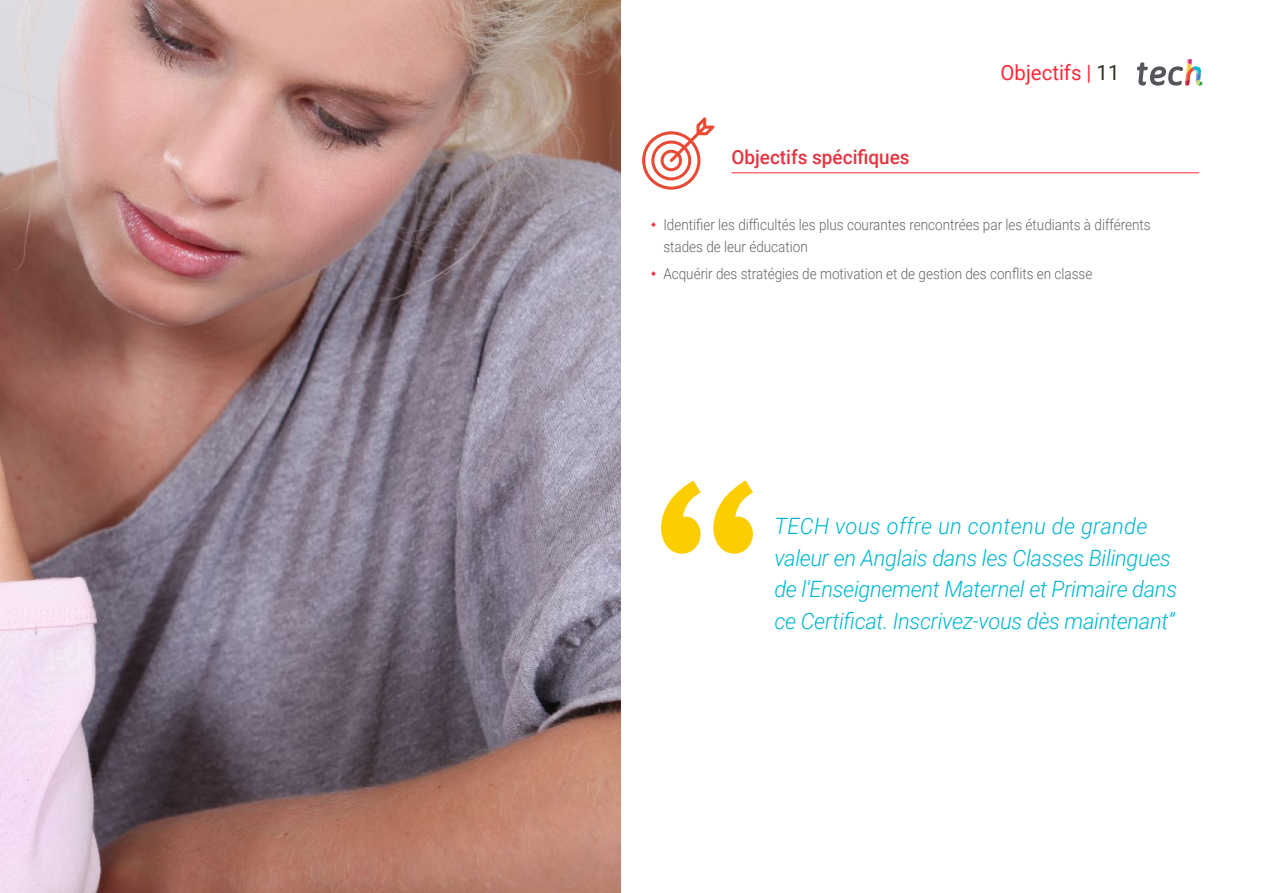
<style>
.page{position:relative;width:1263px;height:893px;background:#fff}
.page>*{position:absolute;margin:0;border:0;box-sizing:border-box;transform-origin:0 0}
.t1{font:italic 300 22.5px/31.5px "Roboto";letter-spacing:-.015em;color:#00b7d1}
.t2{font:21px "Roboto";color:#fc2a3b}
.t3{font:500 19.5px "Roboto";color:#e73441}
.t4{font:300 15px/22.5px "Roboto";color:#61646a;scale:.9 1}
.s1{color:#ff293a}
.s2{color:#312e20}
</style>
<div class="page">
<svg style="left:661px;top:480px;width:92px;height:74px"></svg>
<svg style="left:1137px;top:59px;width:65px;height:27px"></svg>
<hr style="left:731px;top:172px;width:468px;height:1px;background:#ff293a">
<svg style="left:642px;top:117px;width:72px;height:73px"></svg>
<img style="left:0;top:0;width:621px;height:893px">
<h3 class="t3" style="left:731px;top:144px;width:180px">Objectifs spécifiques</h3>
<h2 class="t2" style="left:1000px;top:57px;width:120px"><span class="s1">Ob</span>jectifs | <span class="s2">11</span></h2>
<p class="t4" style="left:663px;top:213px;width:543px">Identifier les difficultés les plus courantes rencontrées par les étudiants à différents stades de leur éducation</p>
<p class="t4" style="left:663px;top:262px;width:478px">Acquérir des stratégies de motivation et de gestion des conflits en classe</p>
<h1 class="t1" style="left:774px;top:509px;width:404px">TECH vous offre un contenu de grande valeur en Anglais dans les Classes Bilingues de l'Enseignement Maternel et Primaire dans ce Certificat. Inscrivez-vous dès maintenant”</h1>
</div>
